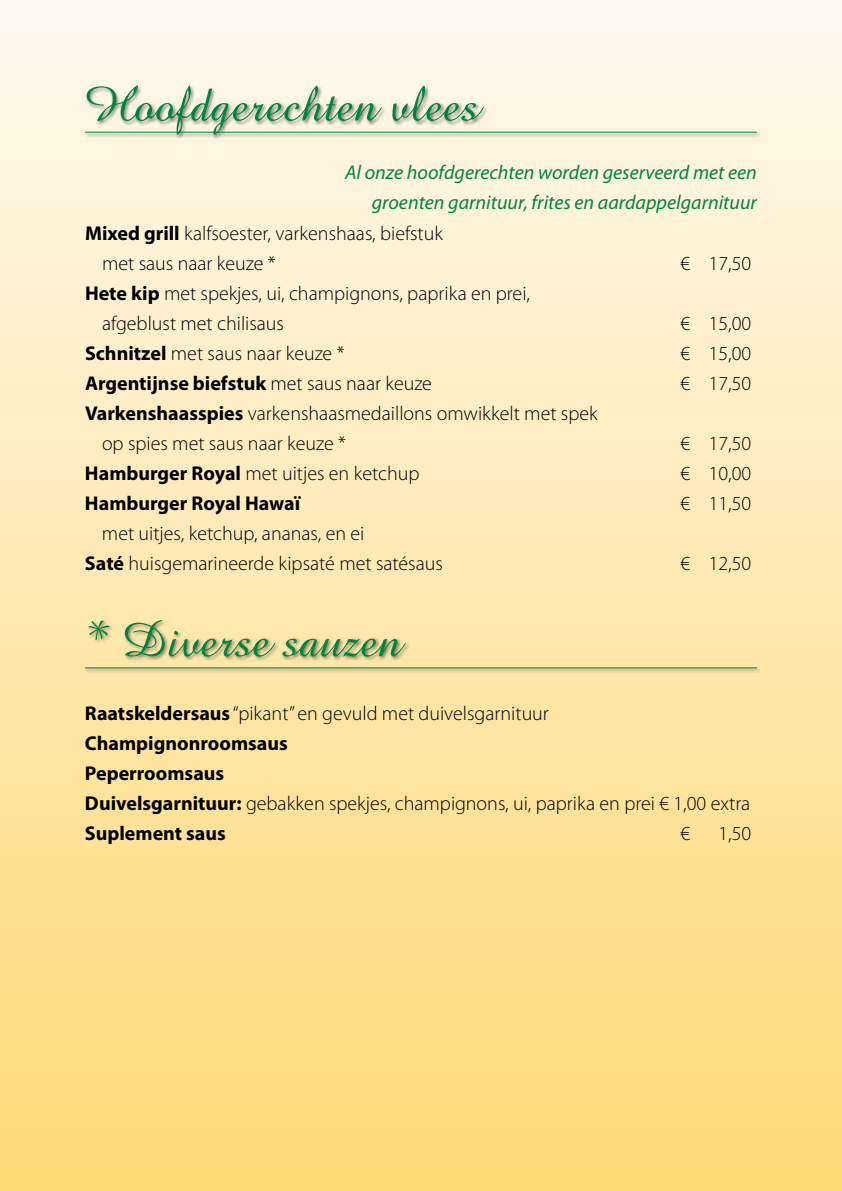
<style>
.page{position:relative;width:842px;height:1191px;background:#fff}
.page>*{position:absolute;margin:0;border:0;box-sizing:border-box;transform-origin:0 0}
.t1{font:50px "Amazone BT";color:#00853f}
.t2{font:300 20px/30px "Myriad Pro";color:#000}
.t3{font:italic 20px "Myriad Pro";color:#00853f}
.t4{font:700 20px "Myriad Pro";color:#000}
.s1{font-weight:700}
.s2{font-weight:300}
</style>
<div class="page">
<div style="left:0;top:0;width:842px;height:1191px;background:linear-gradient(to bottom,#fffaf1,#ffd873)"></div>
<div style="left:84px;top:84px;width:678px;height:56px;background:#000;opacity:.5"></div>
<hr style="left:85px;top:132px;width:672px;height:1px;background:#00853f">
<div style="left:84px;top:619px;width:678px;height:55px;background:#000;opacity:.5"></div>
<hr style="left:85px;top:667px;width:672px;height:1px;background:#00853f">
<h1 class="t1" style="left:85px;top:75px;width:396px">Hoofdgerechten vlees</h1>
<p class="t3" style="left:345px;top:160px;width:413px">Al onze hoofdgerechten worden geserveerd met een</p>
<p class="t3" style="left:372px;top:190px;width:387px">groenten garnituur, frites en aardappelgarnituur</p>
<p class="t2" style="left:85px;top:218px;width:359px"><span class="s1">Mixed grill</span> kalfsoester, varkenshaas, biefstuk</p>
<p class="t2" style="left:102px;top:248px;width:175px">met saus naar keuze *</p>
<p class="t2" style="left:680px;top:248px;width:72px">€ 17,50</p>
<p class="t2" style="left:102px;top:278px;width:429px;text-indent:-17px"><span class="s1">Hete kip</span> met spekjes, ui, champignons, paprika en prei, afgeblust met chilisaus</p>
<p class="t2" style="left:680px;top:308px;width:72px">€ 15,00</p>
<p class="t2" style="left:85px;top:338px;width:261px"><span class="s1">Schnitzel</span> met saus naar keuze *</p>
<p class="t2" style="left:680px;top:338px;width:72px">€ 15,00</p>
<p class="t4" style="left:85px;top:370px;width:348px">Argentijnse biefstuk <span class="s2">met saus naar keuze</span></p>
<p class="t2" style="left:680px;top:368px;width:72px">€ 17,50</p>
<p class="t2" style="left:102px;top:398px;width:497px;text-indent:-17px"><span class="s1">Varkenshaasspies</span> varkenshaasmedaillons omwikkelt met spek op spies met saus naar keuze *</p>
<p class="t2" style="left:680px;top:428px;width:72px">€ 17,50</p>
<p class="t2" style="left:85px;top:458px;width:336px"><span class="s1">Hamburger Royal</span> met uitjes en ketchup</p>
<p class="t2" style="left:680px;top:458px;width:72px">€ 10,00</p>
<p class="t4" style="left:85px;top:490px;width:217px">Hamburger Royal Hawaï</p>
<p class="t2" style="left:680px;top:488px;width:72px">€ 11,50</p>
<p class="t2" style="left:85px;top:518px;width:359px;text-indent:17px">met uitjes, ketchup, ananas, en ei<br><span class="s1">Saté</span> huisgemarineerde kipsaté met satésaus</p>
<p class="t2" style="left:680px;top:548px;width:72px">€ 12,50</p>
<h1 class="t1" style="left:85px;top:611px;width:318px">* Diverse sauzen</h1>
<p class="t2" style="left:85px;top:698px;width:667px"><span class="s1">Raatskeldersaus</span> “pikant” en gevuld met duivelsgarnituur <span class="s1">Champignonroomsaus<br>Peperroomsaus<br>Duivelsgarnituur:</span> gebakken spekjes, champignons, ui, paprika en prei € 1,00 extra <span class="s1">Suplement saus</span></p>
<p class="t2" style="left:680px;top:818px;width:11px">€</p>
<p class="t2" style="left:718px;top:818px;width:34px">1,50</p>
</div>
